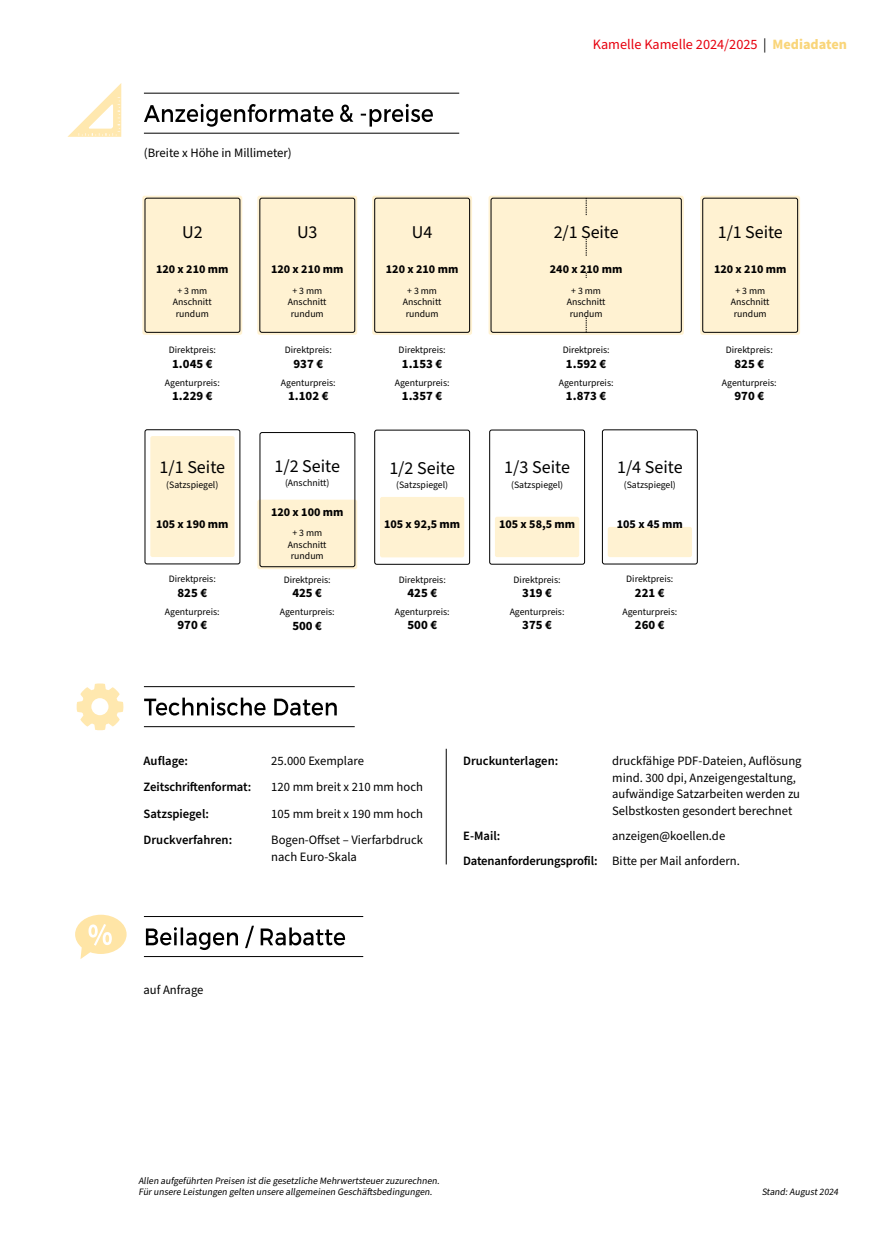
<style>
.page{position:relative;width:881px;height:1238px;background:#fff}
.page>*{position:absolute;margin:0;border:0;box-sizing:border-box;transform-origin:0 0}
.t1{font:18px "Source Sans Pro";color:#000}
.t2{font:14.25px "Source Sans Pro";color:#e7000e}
.g{font:12.75px/16.5px "Source Sans Pro";color:#000}
.g-2{font:600 12.75px "Source Sans Pro";letter-spacing:-.01em;color:#000}
.t3{font:700 12.75px "Source Sans Pro";color:#000}
.t4{font:700 12px "Source Sans Pro";color:#000}
.g_linksbündig{font:9.75px/11.7px "Source Sans Pro";color:#000}
.g-3{font:9.75px "Source Sans Pro";color:#000}
.s1{color:#000}
.s2{font-weight:700;color:#f9d579}
.s3{font-weight:400}
</style>
<div class="page">
<div style="left:257px;top:196px;width:100px;height:139px;background:#fff2d2;border-radius:2px"></div>
<div style="left:372px;top:196px;width:100px;height:139px;background:#fff2d2;border-radius:2px"></div>
<div style="left:700px;top:196px;width:99px;height:139px;background:#fff2d2;border-radius:2px"></div>
<div style="left:488px;top:196px;width:195px;height:139px;background:#fff2d2;border-radius:2px"></div>
<svg style="left:585px;top:200px;width:1px;height:130px"></svg>
<div style="left:142px;top:196px;width:100px;height:139px;background:#fff2d2;border-radius:2px"></div>
<svg style="left:144px;top:697px;width:192px;height:18px"></svg>
<svg style="left:146px;top:925px;width:199px;height:25px"></svg>
<hr style="left:144px;top:133px;width:315px;height:1px;background:#000">
<hr style="left:144px;top:726px;width:210px;height:1px;background:#000">
<hr style="left:144px;top:956px;width:219px;height:1px;background:#000">
<hr style="left:144px;top:93px;width:315px;height:1px;background:#000">
<hr style="left:144px;top:686px;width:210px;height:1px;background:#000">
<hr style="left:144px;top:916px;width:219px;height:1px;background:#000">
<svg style="left:67px;top:83px;width:54px;height:54px"></svg>
<div style="left:145px;top:198px;width:95px;height:134px;border:1px solid #000;border-radius:2px"></div>
<div style="left:145px;top:429px;width:95px;height:135px;border:1px solid #000;border-radius:2px"></div>
<div style="left:374px;top:430px;width:95px;height:134px;border:1px solid #000;border-radius:2px"></div>
<div style="left:489px;top:430px;width:95px;height:134px;border:1px solid #000;border-radius:2px"></div>
<div style="left:259px;top:198px;width:96px;height:134px;border:1px solid #000;border-radius:2px"></div>
<div style="left:374px;top:198px;width:95px;height:134px;border:1px solid #000;border-radius:2px"></div>
<div style="left:702px;top:198px;width:95px;height:134px;border:1px solid #000;border-radius:2px"></div>
<div style="left:490px;top:198px;width:191px;height:134px;border:1px solid #000;border-radius:2px"></div>
<div style="left:544px;top:216px;width:84px;height:22px;background:#fff2d2"></div>
<div style="left:544px;top:256px;width:84px;height:16px;background:#fff2d2"></div>
<div style="left:544px;top:279px;width:84px;height:37px;background:#fff2d2"></div>
<div style="left:150px;top:436px;width:84px;height:121px;background:#fff2d2;border-radius:2px"></div>
<div style="left:494px;top:516px;width:85px;height:41px;background:#fff2d2;border-radius:2px"></div>
<div style="left:380px;top:497px;width:84px;height:60px;background:#fff2d2;border-radius:2px"></div>
<svg style="left:76px;top:683px;width:47px;height:47px"></svg>
<hr style="left:445px;top:748px;width:1px;height:116px;background:#000">
<svg style="left:75px;top:914px;width:51px;height:45px"></svg>
<svg style="left:144px;top:104px;width:289px;height:23px"></svg>
<div style="left:257px;top:499px;width:100px;height:70px;background:#fff2d2;border-radius:2px"></div>
<div style="left:259px;top:432px;width:96px;height:135px;border:1px solid #000;border-radius:2px"></div>
<div style="left:602px;top:429px;width:95px;height:135px;border:1px solid #000;border-radius:2px"></div>
<div style="left:607px;top:527px;width:84px;height:30px;background:#fff2d2;border-radius:2px"></div>
<p class="g" style="left:144px;top:144px;width:149px">(Breite x Höhe in Millimeter)</p>
<p class="t1" style="left:182px;top:220px;width:22px">U2</p>
<p class="t4" style="left:156px;top:261px;width:74px">120 x 210 mm</p>
<p class="g_linksbündig" style="left:177px;top:285px;width:31px">+ 3 mm</p>
<p class="g_linksbündig" style="left:173px;top:296px;width:40px">Anschnitt</p>
<p class="g_linksbündig" style="left:176px;top:308px;width:34px">rundum</p>
<p class="g_linksbündig" style="left:169px;top:344px;width:48px">Direktpreis:</p>
<p class="t3" style="left:172px;top:354px;width:42px">1.045 €</p>
<p class="g_linksbündig" style="left:165px;top:377px;width:56px">Agenturpreis:</p>
<p class="t3" style="left:172px;top:387px;width:42px">1.229 €</p>
<p class="t1" style="left:159px;top:455px;width:67px">1/1 Seite</p>
<p class="g_linksbündig" style="left:166px;top:479px;width:54px">(Satzspiegel)</p>
<p class="t4" style="left:156px;top:515px;width:74px">105 x 190 mm</p>
<p class="g_linksbündig" style="left:169px;top:573px;width:48px">Direktpreis:</p>
<p class="t3" style="left:177px;top:583px;width:31px">825 €</p>
<p class="g_linksbündig" style="left:165px;top:606px;width:56px">Agenturpreis:</p>
<p class="t3" style="left:177px;top:616px;width:31px">970 €</p>
<p class="t1" style="left:297px;top:220px;width:22px">U3</p>
<p class="t4" style="left:271px;top:261px;width:74px">120 x 210 mm</p>
<p class="g_linksbündig" style="left:292px;top:285px;width:31px">+ 3 mm</p>
<p class="g_linksbündig" style="left:288px;top:296px;width:40px">Anschnitt</p>
<p class="g_linksbündig" style="left:291px;top:308px;width:34px">rundum</p>
<p class="g_linksbündig" style="left:285px;top:344px;width:48px">Direktpreis:</p>
<p class="t3" style="left:293px;top:354px;width:31px">937 €</p>
<p class="g_linksbündig" style="left:281px;top:377px;width:56px">Agenturpreis:</p>
<p class="t3" style="left:288px;top:387px;width:42px">1.102 €</p>
<p class="t1" style="left:274px;top:454px;width:67px">1/2 Seite</p>
<p class="g_linksbündig" style="left:285px;top:477px;width:46px">(Anschnitt)</p>
<p class="t4" style="left:271px;top:503px;width:74px">120 x 100 mm</p>
<p class="g_linksbündig" style="left:292px;top:527px;width:31px">+ 3 mm</p>
<p class="g_linksbündig" style="left:288px;top:539px;width:40px">Anschnitt</p>
<p class="g_linksbündig" style="left:291px;top:550px;width:34px">rundum</p>
<p class="g_linksbündig" style="left:283px;top:574px;width:48px">Direktpreis:</p>
<p class="t3" style="left:292px;top:584px;width:31px">425 €</p>
<p class="g_linksbündig" style="left:280px;top:606px;width:56px">Agenturpreis:</p>
<p class="t3" style="left:292px;top:616px;width:31px">500 €</p>
<p class="t2" style="left:592px;top:34px;width:255px">Kamelle Kamelle 2024/2025 <span class="s1">|</span> <span class="s2">Mediadaten</span></p>
<p class="t1" style="left:411px;top:220px;width:22px">U4</p>
<p class="t4" style="left:386px;top:261px;width:74px">120 x 210 mm</p>
<p class="g_linksbündig" style="left:407px;top:285px;width:31px">+ 3 mm</p>
<p class="g_linksbündig" style="left:402px;top:296px;width:40px">Anschnitt</p>
<p class="g_linksbündig" style="left:405px;top:308px;width:34px">rundum</p>
<p class="g_linksbündig" style="left:398px;top:344px;width:48px">Direktpreis:</p>
<p class="t3" style="left:402px;top:354px;width:42px">1.153 €</p>
<p class="g_linksbündig" style="left:394px;top:377px;width:56px">Agenturpreis:</p>
<p class="t3" style="left:402px;top:387px;width:42px">1.357 €</p>
<p class="t1" style="left:389px;top:455px;width:67px">1/2 Seite</p>
<p class="g_linksbündig" style="left:396px;top:479px;width:54px">(Satzspiegel)</p>
<p class="t4" style="left:384px;top:515px;width:78px">105 x 92,5 mm</p>
<p class="g_linksbündig" style="left:398px;top:574px;width:48px">Direktpreis:</p>
<p class="t3" style="left:407px;top:584px;width:31px">425 €</p>
<p class="g_linksbündig" style="left:395px;top:606px;width:56px">Agenturpreis:</p>
<p class="t3" style="left:407px;top:616px;width:31px">500 €</p>
<p class="t1" style="left:553px;top:220px;width:66px">2/1 Seite</p>
<p class="t4" style="left:549px;top:261px;width:74px">240 x 210 mm</p>
<p class="g_linksbündig" style="left:571px;top:285px;width:31px">+ 3 mm</p>
<p class="g_linksbündig" style="left:566px;top:296px;width:40px">Anschnitt</p>
<p class="g_linksbündig" style="left:569px;top:308px;width:34px">rundum</p>
<p class="g_linksbündig" style="left:562px;top:344px;width:48px">Direktpreis:</p>
<p class="t3" style="left:565px;top:354px;width:42px">1.592 €</p>
<p class="g_linksbündig" style="left:558px;top:377px;width:56px">Agenturpreis:</p>
<p class="t3" style="left:565px;top:387px;width:42px">1.873 €</p>
<p class="t1" style="left:504px;top:455px;width:67px">1/3 Seite</p>
<p class="g_linksbündig" style="left:511px;top:479px;width:54px">(Satzspiegel)</p>
<p class="t4" style="left:499px;top:515px;width:78px">105 x 58,5 mm</p>
<p class="g_linksbündig" style="left:513px;top:574px;width:48px">Direktpreis:</p>
<p class="t3" style="left:522px;top:584px;width:31px">319 €</p>
<p class="g_linksbündig" style="left:509px;top:606px;width:56px">Agenturpreis:</p>
<p class="t3" style="left:522px;top:616px;width:31px">375 €</p>
<p class="t1" style="left:616px;top:455px;width:67px">1/4 Seite</p>
<p class="g_linksbündig" style="left:623px;top:479px;width:54px">(Satzspiegel)</p>
<p class="t4" style="left:616px;top:515px;width:68px">105 x 45 mm</p>
<p class="g_linksbündig" style="left:626px;top:573px;width:48px">Direktpreis:</p>
<p class="t3" style="left:634px;top:584px;width:31px">221 €</p>
<p class="g_linksbündig" style="left:622px;top:606px;width:56px">Agenturpreis:</p>
<p class="t3" style="left:634px;top:616px;width:31px">260 €</p>
<p class="t1" style="left:717px;top:220px;width:66px">1/1 Seite</p>
<p class="t4" style="left:713px;top:261px;width:74px">120 x 210 mm</p>
<p class="g_linksbündig" style="left:735px;top:285px;width:31px">+ 3 mm</p>
<p class="g_linksbündig" style="left:730px;top:296px;width:40px">Anschnitt</p>
<p class="g_linksbündig" style="left:733px;top:308px;width:34px">rundum</p>
<p class="g_linksbündig" style="left:725px;top:344px;width:48px">Direktpreis:</p>
<p class="t3" style="left:734px;top:354px;width:31px">825 €</p>
<p class="g_linksbündig" style="left:721px;top:377px;width:56px">Agenturpreis:</p>
<p class="t3" style="left:734px;top:387px;width:31px">970 €</p>
<p class="g-2" style="left:143px;top:752px;width:46px">Auflage:</p>
<p class="g" style="left:271px;top:753px;width:94px">25.000 Exemplare</p>
<p class="g-2" style="left:143px;top:778px;width:109px">Zeitschriftenformat:</p>
<p class="g" style="left:271px;top:779px;width:153px">120 mm breit x 210 mm hoch</p>
<p class="g-2" style="left:143px;top:804px;width:67px">Satzspiegel:</p>
<p class="g" style="left:271px;top:805px;width:153px">105 mm breit x 190 mm hoch</p>
<p class="g-2" style="left:143px;top:830px;width:90px">Druckverfahren:</p>
<p class="g" style="left:271px;top:831px;width:153px;line-height:17.7px">Bogen-Offset – Vierfarbdruck nach Euro-Skala</p>
<p class="g-2" style="left:463px;top:752px;width:96px">Druckunterlagen:</p>
<p class="g" style="left:612px;top:753px;width:191px">druckfähige PDF-Dateien, Auflösung mind. 300 dpi, Anzeigengestaltung, aufwändige Satzarbeiten werden zu Selbstkosten gesondert berechnet</p>
<p class="g-2" style="left:463px;top:827px;width:39px">E-Mail:</p>
<p class="g" style="left:612px;top:827px;width:114px">anzeigen@koellen.de</p>
<p class="g-2" style="left:463px;top:852px;width:278px">Datenanforderungsprofil: <span class="s3">Bitte per Mail anfordern.</span></p>
<p class="g" style="left:143px;top:981px;width:61px">auf Anfrage</p>
<p class="g_linksbündig" style="left:138px;top:1174px;width:304px">Allen aufgeführten Preisen istdie gesetzliche Mehrwertsteuerzuzurechnen.<br>Fürunsere Leistungen gelten unsere allgemeinen Geschäftsbedingungen.</p>
<p class="g-3" style="left:761px;top:1185px;width:80px">Stand:August2024</p>
</div>
